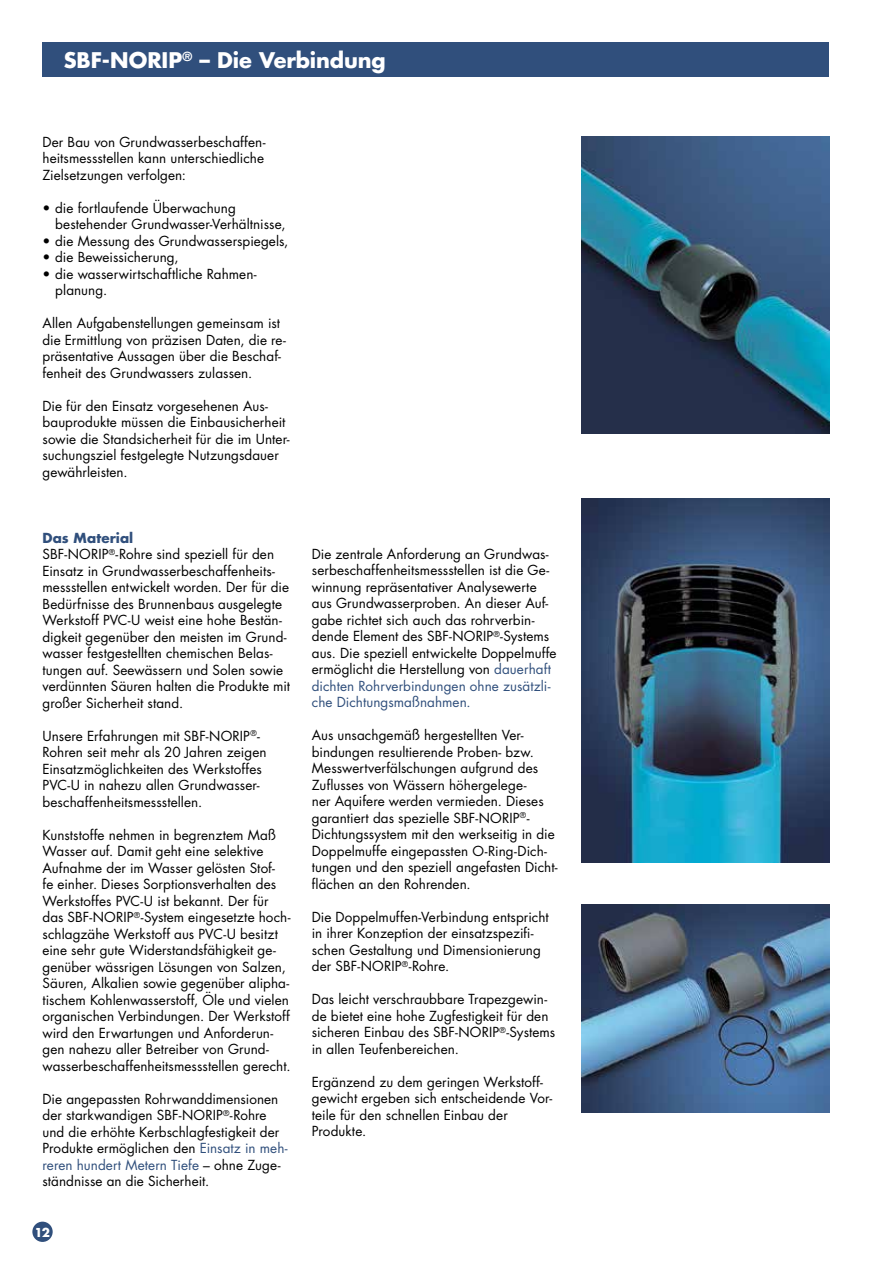
<style>
.page{position:relative;width:893px;height:1263px;background:#fff}
.page>*{position:absolute;margin:0;border:0;box-sizing:border-box;transform-origin:0 0}
.t1{font:700 21px "Futura";letter-spacing:-.005em;color:#fff}
.t2{font:13.5px/16.5px "Futura";letter-spacing:.005em;color:#000}
.t3{font:700 12px "Futura";color:#fff}
.s1{font-weight:700;color:#304f7c}
.s2{color:#304f7c}
</style>
<div class="page">
<div style="left:32px;top:1221px;width:21px;height:21px;background:#304f7c;border-radius:50%"></div>
<div style="left:43px;top:43px;width:786px;height:34px;background:#304f7c"></div>
<img style="left:581px;top:136px;width:248px;height:298px">
<img style="left:581px;top:499px;width:248px;height:363px">
<img style="left:581px;top:905px;width:248px;height:207px">
<h1 class="t1" style="left:64px;top:45px;width:323px">SBF-NORIP<sup>®</sup> – Die Verbindung</h1>
<p class="t2" style="left:43px;top:133px;width:225px;text-align:justify">Der Bau von Grundwasserbeschaffen&shy;heitsmessstellen kann unterschiedliche Zielsetzungen verfolgen:</p>
<p class="t2" style="left:55px;top:199px;width:232px;text-indent:-13px">• die fortlaufende Überwachung bestehender Grundwasser-Verhältnisse,</p>
<p class="t2" style="left:43px;top:232px;width:247px">• die Messung des Grundwasserspiegels,</p>
<p class="t2" style="left:43px;top:249px;width:138px">• die Beweissicherung,</p>
<p class="t2" style="left:55px;top:265px;width:203px;text-indent:-13px">• die wasserwirtschaftliche Rahmen‑ planung.</p>
<p class="t2" style="left:43px;top:315px;width:245px">Allen Aufgabenstellungen gemeinsam ist die Ermittlung von präzisen Daten, die re&shy;präsentative Aussagen über die Beschaf&shy;fenheit des Grundwassers zulassen.</p>
<p class="t2" style="left:43px;top:397px;width:249px">Die für den Einsatz vorgesehenen Aus&shy;bauprodukte müssen die Einbausicherheit sowie die Standsicherheit für die im Unter&shy;suchungsziel festgelegte Nutzungsdauer gewährleisten.</p>
<p class="t2" style="left:43px;top:529px;width:249px"><span class="s1">Das Material<br></span>SBF-NORIP<sup>®</sup>-Rohre sind speziell für den Einsatz in Grundwasserbeschaffenheits&shy;messstellen entwickelt worden. Der für die Bedürfnisse des Brunnenbaus ausgelegte Werkstoff PVC-U weist eine hohe Bestän&shy;digkeit gegenüber den meisten im Grund&shy;wasser festgestellten chemischen Belas&shy;tungen auf. Seewässern und Solen sowie verdünnten Säuren halten die Produkte mit großer Sicherheit stand.</p>
<p class="t2" style="left:43px;top:727px;width:226px">Unsere Erfahrungen mit SBF-NORIP<sup>®</sup>- Rohren seit mehr als 20 Jahren zeigen Einsatzmöglichkeiten des Werkstoffes PVC-U in nahezu allen Grundwasser&shy;beschaffenheitsmessstellen.</p>
<p class="t2" style="left:43px;top:826px;width:250px">Kunststoffe nehmen in begrenztem Maß Wasser auf. Damit geht eine selektive Aufnahme der im Wasser gelösten Stof-<br>fe einher. Dieses Sorptionsverhalten des Werkstoffes PVC-U ist bekannt. Der für das SBF-NORIP<sup>®</sup>-System eingesetzte hoch&shy;schlagzähe Werkstoff aus PVC-U besitzt eine sehr gute Widerstandsfähigkeit ge&shy;genüber wässrigen Lösungen von Salzen, Säuren, Alkalien sowie gegenüber alipha&shy;tischem Kohlenwasserstoff, Öle und vielen organischen Verbindungen. Der Werkstoff wird den Erwartungen und Anforderun&shy;gen nahezu aller Betreiber von Grund&shy;wasserbeschaffenheitsmessstellen gerecht.</p>
<p class="t2" style="left:43px;top:1090px;width:247px">Die angepassten Rohrwanddimensionen der starkwandigen SBF-NORIP<sup>®</sup>-Rohre und die erhöhte Kerbschlagfestigkeit der Produkte ermöglichen den <span class="s2">Einsatz in meh&shy;reren hundert Metern Tiefe</span> – ohne Zuge&shy;ständnisse an die Sicherheit.</p>
<p class="t3" style="left:34px;top:1224px;width:17px">12</p>
<p class="t2" style="left:312px;top:545px;width:246px">Die zentrale Anforderung an Grundwas&shy;serbeschaffenheitsmessstellen ist die Ge&shy;winnung repräsentativer Analysewerte aus Grundwasserproben. An dieser Auf&shy;gabe richtet sich auch das rohrverbin&shy;dende Element des SBF-NORIP<sup>®</sup>-Systems aus. Die speziell entwickelte Doppelmuffe ermöglicht die Herstellung von <span class="s2">dauerhaft dichten Rohrverbindungen ohne zusätzli&shy;che Dichtungsmaßnahmen.</span></p>
<p class="t2" style="left:312px;top:727px;width:247px">Aus unsachgemäß hergestellten Ver&shy;bindungen resultierende Proben- bzw.<br>Messwertverfälschungen aufgrund des Zuflusses von Wässern höhergelege-<br>ner Aquifere werden vermieden. Dieses garantiert das spezielle SBF-NORIP<sup>®</sup>- Dichtungssystem mit den werkseitig in die Doppelmuffe eingepassten O-Ring-Dich&shy;tungen und den speziell angefasten Dicht&shy;flächen an den Rohrenden.</p>
<p class="t2" style="left:312px;top:908px;width:238px">Die Doppelmuffen-Verbindung entspricht in ihrer Konzeption der einsatzspezifi&shy;schen Gestaltung und Dimensionierung der SBF-NORIP<sup>®</sup>-Rohre.</p>
<p class="t2" style="left:312px;top:991px;width:245px">Das leicht verschraubbare Trapezgewin&shy;de bietet eine hohe Zugfestigkeit für den sicheren Einbau des SBF-NORIP<sup>®</sup>-Systems in allen Teufenbereichen.</p>
<p class="t2" style="left:312px;top:1073px;width:242px">Ergänzend zu dem geringen Werkstoff&shy;gewicht ergeben sich entscheidende Vor&shy;teile für den schnellen Einbau der<br>Produkte.</p>
</div>
